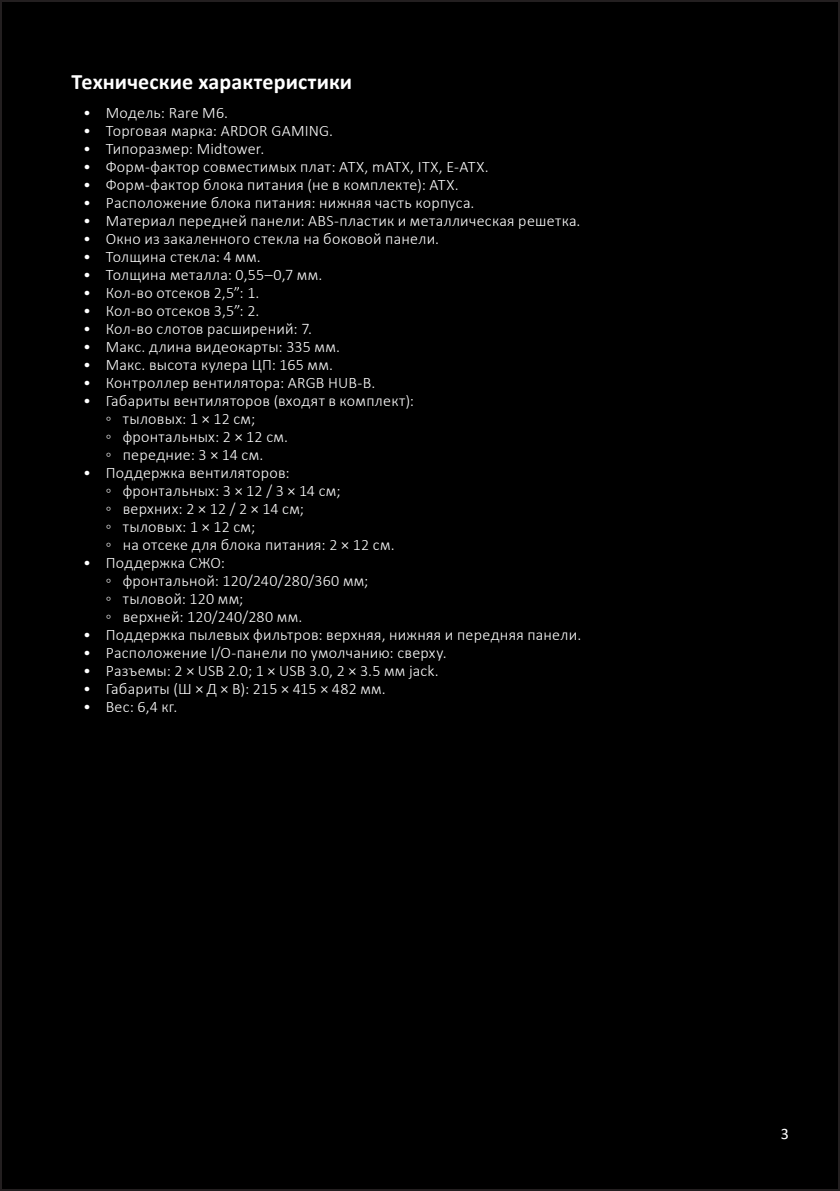
<style>
.page{position:relative;width:840px;height:1191px;background:#fff}
.page>*{position:absolute;margin:0;border:0;box-sizing:border-box;transform-origin:0 0}
.Заголовок_11{font:700 22px "Calibri";letter-spacing:.005em;color:#fff}
.t1{font:300 16px "Calibri";letter-spacing:.015em;color:#fff}
.t2{font:16px "Calibri";color:#fff}
.s1{font-weight:400}
</style>
<div class="page">
<div style="left:1px;top:1px;width:837px;height:1189px;background:#000"></div>
<p class="Заголовок_11" style="left:72px;top:66px;width:282px">Технические характеристики</p>
<p class="t1" style="left:83px;top:103px;width:147px">• Модель: Rare M6.</p>
<p class="t1" style="left:83px;top:121px;width:251px">• Торговая марка: ARDOR GAMING.</p>
<p class="t1" style="left:83px;top:139px;width:183px">• Типоразмер: Midtower.</p>
<p class="t1" style="left:83px;top:157px;width:407px">• Форм-фактор совместимых плат: ATX, mATX, ITX, E-ATX.</p>
<p class="t1" style="left:83px;top:175px;width:377px">• Форм-фактор блока питания (не в комплекте): ATX.</p>
<p class="t1" style="left:83px;top:193px;width:393px">• Расположение блока питания: нижняя часть корпуса.</p>
<p class="t1" style="left:83px;top:211px;width:499px">• Материал передней панели: ABS-пластик и металлическая решетка.</p>
<p class="t1" style="left:83px;top:229px;width:357px">• Окно из закаленного стекла на боковой панели.</p>
<p class="t1" style="left:83px;top:247px;width:179px">• Толщина стекла: 4 мм.</p>
<p class="t1" style="left:83px;top:265px;width:241px">• Толщина металла: 0,55–0,7 мм.</p>
<p class="t1" style="left:83px;top:283px;width:178px">• Кол-во отсеков 2,5”: 1.</p>
<p class="t1" style="left:83px;top:301px;width:178px">• Кол-во отсеков 3,5”: 2.</p>
<p class="t1" style="left:83px;top:319px;width:230px">• Кол-во слотов расширений: 7.</p>
<p class="t1" style="left:83px;top:337px;width:258px">• Макс. длина видеокарты: 335 мм.</p>
<p class="t1" style="left:83px;top:355px;width:251px">• Макс. высота кулера ЦП: 165 мм.</p>
<p class="t1" style="left:83px;top:373px;width:294px">• Контроллер вентилятора: ARGB HUB-B.</p>
<p class="t1" style="left:83px;top:391px;width:332px">• Габариты вентиляторов (входят в комплект):</p>
<p class="t1" style="left:106px;top:409px;width:151px"><span class="s1">◦</span> тыловых: 1 × 12 см;</p>
<p class="t1" style="left:106px;top:427px;width:184px"><span class="s1">◦</span> фронтальных: 2 × 12 см.</p>
<p class="t1" style="left:106px;top:445px;width:159px"><span class="s1">◦</span> передние: 3 × 14 см.</p>
<p class="t1" style="left:83px;top:463px;width:208px">• Поддержка вентиляторов:</p>
<p class="t1" style="left:106px;top:481px;width:236px"><span class="s1">◦</span> фронтальных: 3 × 12 / 3 × 14 см;</p>
<p class="t1" style="left:106px;top:499px;width:200px"><span class="s1">◦</span> верхних: 2 × 12 / 2 × 14 см;</p>
<p class="t1" style="left:106px;top:517px;width:151px"><span class="s1">◦</span> тыловых: 1 × 12 см;</p>
<p class="t1" style="left:106px;top:535px;width:290px"><span class="s1">◦</span> на отсеке для блока питания: 2 × 12 см.</p>
<p class="t1" style="left:83px;top:553px;width:144px">• Поддержка СЖО:</p>
<p class="t1" style="left:106px;top:571px;width:264px"><span class="s1">◦</span> фронтальной: 120/240/280/360 мм;</p>
<p class="t1" style="left:106px;top:589px;width:139px"><span class="s1">◦</span> тыловой: 120 мм;</p>
<p class="t1" style="left:106px;top:607px;width:198px"><span class="s1">◦</span> верхней: 120/240/280 мм.</p>
<p class="t1" style="left:83px;top:625px;width:499px">• Поддержка пылевых фильтров: верхняя, нижняя и передняя панели.</p>
<p class="t1" style="left:83px;top:643px;width:365px">• Расположение I/O-панели по умолчанию: сверху.</p>
<p class="t1" style="left:83px;top:661px;width:357px">• Разъемы: 2 × USB 2.0; 1 × USB 3.0, 2 × 3.5 мм jack.</p>
<p class="t1" style="left:83px;top:679px;width:304px">• Габариты (Ш × Д × В): 215 × 415 × 482 мм.</p>
<p class="t1" style="left:83px;top:697px;width:96px">• Вес: 6,4 кг.</p>
<p class="t2" style="left:780px;top:1122px;width:10px">3</p>
</div>
